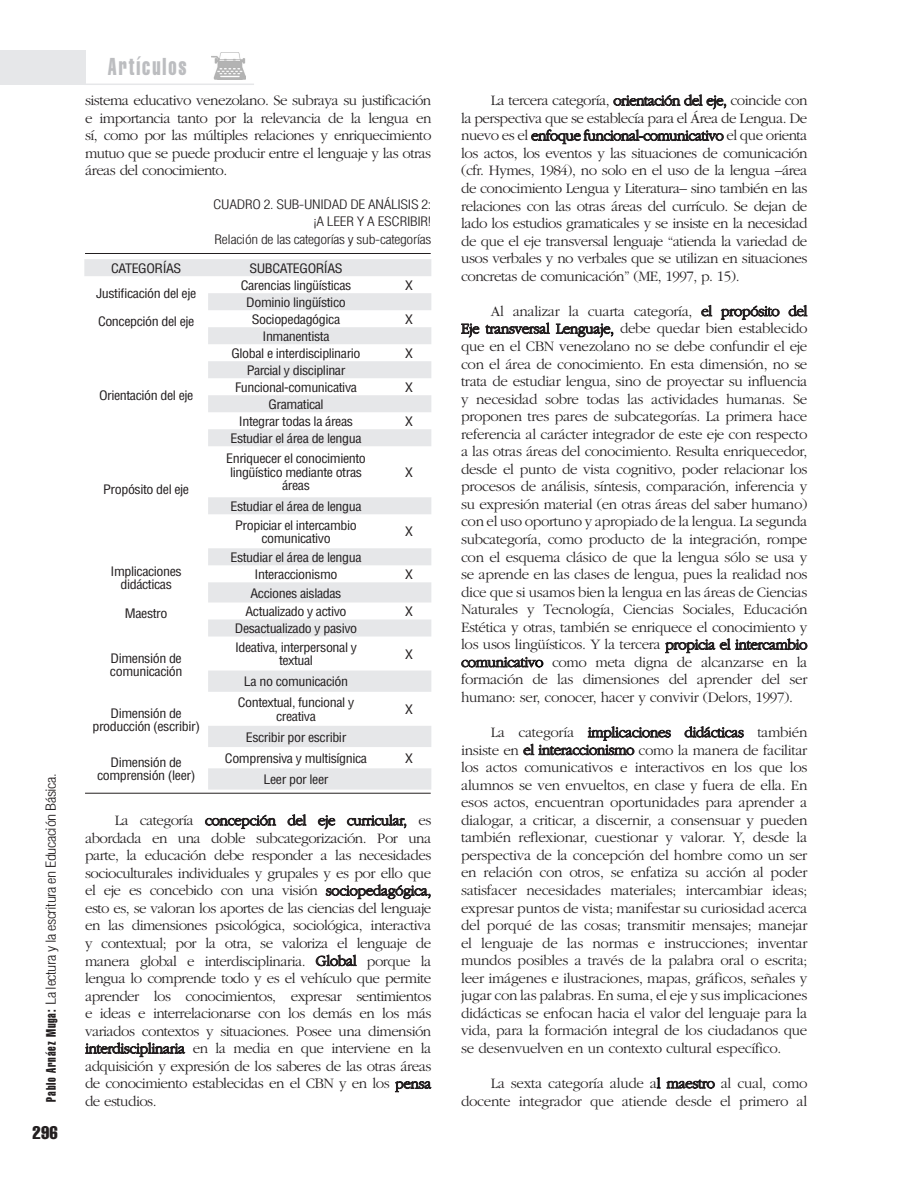
<style>
.page{position:relative;width:918px;height:1188px;background:#fff}
.page>*{position:absolute;margin:0;border:0;box-sizing:border-box;transform-origin:0 0}
.t1{font:extra-condensed 24px "Helvetica";letter-spacing:.1em;color:#bcbdc0;scale:.8 1}
.t2{font:extra-condensed 18px "Helvetica";color:#231f20}
.t3{font:300 15px/17.5px "Garamond";letter-spacing:-.025em;color:#231f20;text-align:justify}
.t4{font:300 condensed 13.5px "Helvetica";letter-spacing:-.03em;color:#231f20;scale:1.2 1}
.t5{font:condensed 12.75px/13.5px "Helvetica";letter-spacing:-.03em;color:#231f20;text-align:center;scale:1.1 1}
.t6{font:300 condensed 12.75px/17.5px "Helvetica";letter-spacing:-.02em;color:#231f20;text-align:right;scale:1.2 1}
.s1{font-family:"Helvetica Extra Compressed";font-weight:400;font-stretch:normal}
.s2{color:#000}
</style>
<div class="page">
<div style="left:0;top:50px;width:85px;height:35px;background:#e6e7e9"></div>
<img style="left:211px;top:53px;width:34px;height:27px">
<hr style="left:84px;top:84px;width:170px;height:1px;background:#e6e7e9">
<svg style="left:84px;top:259px;width:347px;height:531px"></svg>
<svg style="left:205px;top:815px;width:71px;height:14px"></svg>
<svg style="left:288px;top:814px;width:18px;height:12px"></svg>
<svg style="left:318px;top:815px;width:17px;height:14px"></svg>
<svg style="left:347px;top:814px;width:59px;height:14px"></svg>
<svg style="left:326px;top:885px;width:105px;height:14px"></svg>
<svg style="left:316px;top:955px;width:41px;height:11px"></svg>
<svg style="left:85px;top:1042px;width:100px;height:15px"></svg>
<svg style="left:395px;top:1081px;width:36px;height:11px"></svg>
<svg style="left:614px;top:94px;width:112px;height:15px"></svg>
<svg style="left:531px;top:130px;width:193px;height:14px"></svg>
<svg style="left:701px;top:305px;width:11px;height:11px"></svg>
<svg style="left:721px;top:306px;width:59px;height:14px"></svg>
<svg style="left:789px;top:305px;width:18px;height:11px"></svg>
<svg style="left:461px;top:324px;width:18px;height:14px"></svg>
<svg style="left:485px;top:323px;width:65px;height:12px"></svg>
<svg style="left:556px;top:324px;width:57px;height:13px"></svg>
<svg style="left:665px;top:639px;width:142px;height:14px"></svg>
<svg style="left:461px;top:657px;width:82px;height:11px"></svg>
<svg style="left:685px;top:726px;width:59px;height:12px"></svg>
<svg style="left:523px;top:726px;width:148px;height:29px"></svg>
<svg style="left:657px;top:1077px;width:4px;height:11px"></svg>
<svg style="left:667px;top:1079px;width:48px;height:10px"></svg>
<hr style="left:85px;top:253px;width:346px;height:1px;background:#231f20">
<hr style="left:85px;top:793px;width:346px;height:1px;background:#231f20">
<p class="t4" style="left:43px;top:1102px;width:275px;rotate:-90deg"><span class="s1">Pablo Arnáez Muga:</span> La lectura y la escritura en Educación Básica.</p>
<p class="t2" style="left:33px;top:1122px;width:27px">296</p>
<h1 class="t1" style="left:108px;top:51px;width:100px">Artículos</h1>
<p class="t3" style="left:85px;top:92px;width:348px">sistema educativo venezolano. Se subraya su justificación e importancia tanto por la relevancia de la lengua en sí, como por las múltiples relaciones y enriquecimiento mutuo que se puede producir entre el lenguaje y las otras áreas del conocimiento.</p>
<p class="t6" style="left:213px;top:195px;width:159px">Cuadro 2. Sub-uni dad de análisis</p>
<p class="t6" style="left:421px;top:195px;width:10px">2:</p>
<p class="t6" style="left:313px;top:213px;width:18px">¡A LEER</p>
<p class="t6" style="left:215px;top:213px;width:182px">Y A ESCRIBIR!<br>Relación de las categorías y sub-categorías</p>
<p class="t5" style="left:111px;top:261px;width:65px">CATEGORÍAS</p>
<p class="t5" style="left:249px;top:261px;width:86px">SUBCATEGORÍAS</p>
<p class="t5" style="left:96px;top:287px;width:93px">Justificación del eje</p>
<p class="t5" style="left:241px;top:278px;width:102px">Carencias lingüísticas</p>
<p class="t5" style="left:405px;top:278px;width:9px">X</p>
<p class="t5" style="left:246px;top:295px;width:92px">Dominio lingüístico</p>
<p class="t5" style="left:98px;top:314px;width:89px">Concepción del eje</p>
<p class="t5" style="left:252px;top:312px;width:82px">Sociopedagógica</p>
<p class="t5" style="left:405px;top:312px;width:9px">X</p>
<p class="t5" style="left:231px;top:328px;width:119px;line-height:17px">Inmanentista<br>Global e interdisciplinario</p>
<p class="t5" style="left:405px;top:346px;width:9px">X</p>
<p class="t5" style="left:99px;top:389px;width:87px">Orientación del eje</p>
<p class="t5" style="left:103px;top:482px;width:80px">Propósito del eje</p>
<p class="t5" style="left:247px;top:363px;width:91px">Parcial y disciplinar</p>
<p class="t5" style="left:235px;top:380px;width:112px">Funcional-comunicativa</p>
<p class="t5" style="left:405px;top:380px;width:9px">X</p>
<p class="t5" style="left:268px;top:397px;width:52px">Gramatical</p>
<p class="t5" style="left:239px;top:414px;width:105px">Integrar todas la áreas</p>
<p class="t5" style="left:405px;top:414px;width:9px">X</p>
<p class="t5" style="left:226px;top:428px;width:129px;line-height:20.5px">Estudiar el área de lengua<br>Enriquecer el conocimiento</p>
<p class="t5" style="left:230px;top:465px;width:122px">lingüístico mediante otras áreas</p>
<p class="t5" style="left:405px;top:465px;width:9px">X</p>
<p class="t5" style="left:230px;top:497px;width:121px;line-height:18.8px">Estudiar el área de lengua<br>Propiciar el intercambio</p>
<p class="t5" style="left:261px;top:532px;width:65px">comunicativo</p>
<p class="t5" style="left:405px;top:525px;width:9px">X</p>
<p class="t5" style="left:230px;top:550px;width:121px">Estudiar el área de lengua</p>
<p class="t5" style="left:111px;top:564px;width:66px">Implicaciones didácticas</p>
<p class="t5" style="left:255px;top:567px;width:77px">Interaccionismo</p>
<p class="t5" style="left:405px;top:567px;width:9px">X</p>
<p class="t5" style="left:251px;top:586px;width:84px">Acciones aisladas</p>
<p class="t5" style="left:125px;top:606px;width:40px">Maestro</p>
<p class="t5" style="left:246px;top:605px;width:93px">Actualizado y activo</p>
<p class="t5" style="left:405px;top:605px;width:9px">X</p>
<p class="t5" style="left:235px;top:622px;width:113px">Desactualizado y pasivo</p>
<p class="t5" style="left:110px;top:651px;width:67px;text-align:left">Dimensión de comunicación</p>
<p class="t5" style="left:235px;top:640px;width:112px">Ideativa, interpersonal y textual</p>
<p class="t5" style="left:405px;top:647px;width:9px">X</p>
<p class="t5" style="left:244px;top:675px;width:96px">La no comunicación</p>
<p class="t5" style="left:92px;top:706px;width:99px">Dimensión de producción (escribir)</p>
<p class="t5" style="left:238px;top:696px;width:107px">Contextual, funcional y creativa</p>
<p class="t5" style="left:405px;top:702px;width:9px">X</p>
<p class="t5" style="left:246px;top:730px;width:93px">Escribir por escribir</p>
<p class="t5" style="left:97px;top:755px;width:91px">Dimensión de comprensión (leer)</p>
<p class="t5" style="left:225px;top:751px;width:131px">Comprensiva y multisígnica</p>
<p class="t5" style="left:405px;top:751px;width:9px">X</p>
<p class="t5" style="left:264px;top:773px;width:61px">Leer por leer</p>
<p class="t3" style="left:85px;top:812px;width:348px;text-indent:30px">La categoría concepción del eje curricular, es abordada en una doble subcategorización. Por una parte, la educación debe responder a las necesidades socioculturales individuales y grupales y es por ello que el eje es concebido con una visión sociopedagógica, esto es, se valoran los aportes de las ciencias del lenguaje en las dimensiones psicológica, sociológica, interactiva y contextual; por la otra, se valoriza el lenguaje de manera global e interdisciplinaria. Global porque la lengua lo comprende todo y es el vehículo que permite aprender los conocimientos, expresar sentimientos e ideas e interrelacionarse con los demás en los más variados contextos y situaciones. Posee una dimensión interdisciplinaria en la media en que interviene en la adquisición y expresión de los saberes de las otras áreas de conocimiento establecidas en el CBN y en los pensa de estudios.</p>
<p class="t3" style="left:461px;top:92px;width:348px;text-indent:30px">La tercera categoría, orientación del eje, coincide con la perspectiva que se establecía para el Área de Lengua. De nuevo es el enfoque funcional-comunicativo el que orienta los actos, los eventos y las situaciones de comunicación (cfr. Hymes, 1984), no solo en el uso de la lengua –área de conocimiento Lengua y Literatura– sino también en las relaciones con las otras áreas del currículo. Se dejan de lado los estudios gramaticales y se insiste en la necesidad de que el eje transversal lenguaje “atienda la variedad de usos verbales y no verbales que se utilizan en situaciones concretas de comunicación” (ME, 1997, p. 15).</p>
<p class="t3" style="left:461px;top:303px;width:348px;text-indent:30px">Al analizar la cuarta categoría, el propósito del Eje transversal Lenguaje<span class="s2">,</span> debe quedar bien establecido que en el CBN venezolano no se debe confundir el eje con el área de conocimiento. En esta dimensión, no se trata de estudiar lengua, sino de proyectar su influencia y necesidad sobre todas las actividades humanas. Se proponen tres pares de subcategorías. La primera hace referencia al carácter integrador de este eje con respecto a las otras áreas del conocimiento. Resulta enriquecedor, desde el punto de vista cognitivo, poder relacionar los procesos de análisis, síntesis, comparación, inferencia y su expresión material (en otras áreas del saber humano) con el uso oportuno y apropiado de la lengua. La segunda subcategoría, como producto de la integración, rompe con el esquema clásico de que la lengua sólo se usa y se aprende en las clases de lengua, pues la realidad nos dice que si usamos bien la lengua en las áreas de Ciencias Naturales y Tecnología, Ciencias Sociales, Educación Estética y otras, también se enriquece el conocimiento y los usos lingüísticos. Y la tercera propicia el intercambio comunicativ<span class="s2">o</span> como meta digna de alcanzarse en la formación de las dimensiones del aprender del ser humano: ser, conocer, hacer y convivir (Delors, 1997).</p>
<p class="t3" style="left:461px;top:724px;width:348px;text-indent:30px">La categoría implicaciones didácticas también insiste en el interaccionismo como la manera de facilitar los actos comunicativos e interactivos en los que los alumnos se ven envueltos, en clase y fuera de ella. En esos actos, encuentran oportunidades para aprender a dialogar, a criticar, a discernir, a consensuar y pueden también reflexionar, cuestionar y valorar. Y, desde la perspectiva de la concepción del hombre como un ser en relación con otros, se enfatiza su acción al poder satisfacer necesidades materiales; intercambiar ideas; expresar puntos de vista; manifestar su curiosidad acerca del porqué de las cosas; transmitir mensajes; manejar el lenguaje de las normas e instrucciones; inventar mundos posibles a través de la palabra oral o escrita; leer imágenes e ilustraciones, mapas, gráficos, señales y jugar con las palabras. En suma, el eje y sus implicaciones didácticas se enfocan hacia el valor del lenguaje para la vida, para la formación integral de los ciudadanos que se desenvuelven en un contexto cultural específico.</p>
<p class="t3" style="left:461px;top:1075px;width:348px;text-align:right">La sexta categoría alude a<span class="s2">l</span> maestro al cual, como docente integrador que atiende desde el primero al</p>
</div>
